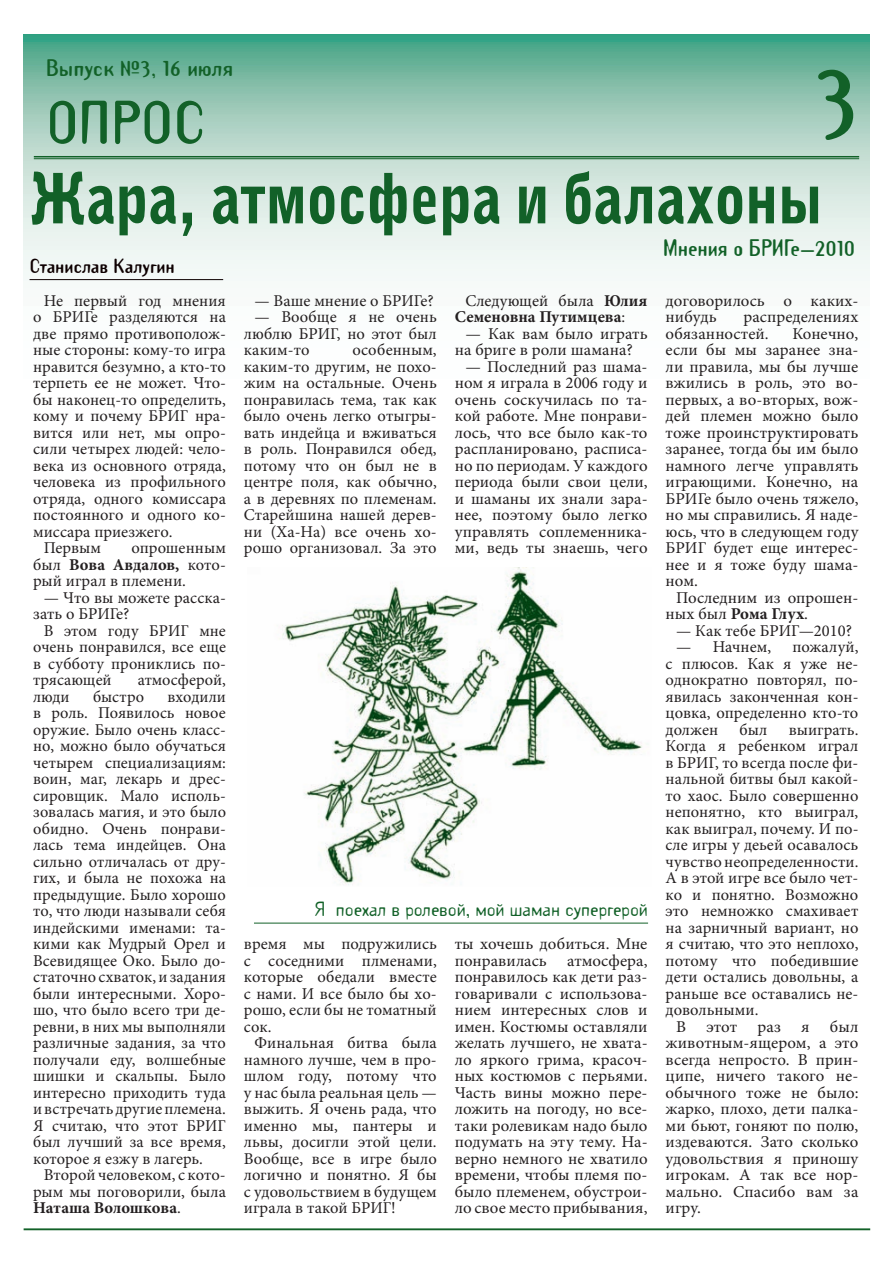
<style>
.page{position:relative;width:893px;height:1263px;background:#fff}
.page>*{position:absolute;margin:0;border:0;box-sizing:border-box;transform-origin:0 0}
.t1{font:90px "Template Gothic C Bold";color:#126128}
.t2{font:69px "Bell Gothic C Blk BT";color:#126128;scale:.85 1}
.t3{font:54px "Template Gothic C Bold";color:#126128}
.t4{font:21px "Template Gothic C Bold";color:#126128}
.t5{font:21px "Template Gothic C Bold";color:#126128;scale:.95 1}
.t6{font:18px "Template Gothic C";color:#126128}
.t7{font:18px "Template Gothic C Bold";color:#0d0000}
.t8{font:16.5px/16.5px "Minion Pro";letter-spacing:.005em;color:#231f20;text-align:justify}
.t9{font:700 16.5px/16.5px "Minion Pro";color:#231f20}
.s1{font-weight:700}
.s2{font-weight:400}
</style>
<div class="page">
<svg style="left:23px;top:34px;width:846px;height:247px;background:#b5d7ca"></svg>
<hr style="left:24px;top:1228px;width:846px;height:2px;background:#126128">
<hr style="left:34px;top:156px;width:825px;height:1px;background:#126128">
<hr style="left:34px;top:158px;width:825px;height:1px;background:#126128">
<img style="left:279px;top:568px;width:364px;height:317px">
<hr style="left:254px;top:923px;width:394px;height:1px;background:#126128">
<hr style="left:30px;top:279px;width:193px;height:1px;background:#0d0000">
<p class="t4" style="left:46px;top:59px;width:188px">Выпуск №3, 16 июля</p>
<h3 class="t3" style="left:46px;top:100px;width:161px">ОПРОС</h3>
<p class="t4" style="left:140px;top:59px;width:83px">1, 5 июля</p>
<h3 class="t3" style="left:46px;top:100px;width:263px">ИНТЕРВЬЮ</h3>
<h1 class="t1" style="left:814px;top:62px;width:46px">3</h1>
<h2 class="t2" style="left:30px;top:172px;width:934px">Жара, атмосфера и балахоны</h2>
<p class="t5" style="left:663px;top:239px;width:203px">Мнения о БРИГе—2010</p>
<p class="t7" style="left:30px;top:258px;width:147px">Станислав Калугин</p>
<p class="t8" style="left:44px;top:294px;width:184px">Не первый год мнения</p>
<p class="t8" style="left:33px;top:310px;width:194px">о БРИГе разделяются на</p>
<p class="t8" style="left:33px;top:327px;width:194px">две прямо противополож-</p>
<p class="t8" style="left:33px;top:343px;width:194px">ные стороны: кому-то игра</p>
<p class="t8" style="left:33px;top:360px;width:194px">нравится безумно, а кто-то</p>
<p class="t8" style="left:33px;top:376px;width:194px">терпеть ее не может. Что-</p>
<p class="t8" style="left:33px;top:393px;width:194px">бы наконец-то определить,</p>
<p class="t8" style="left:33px;top:409px;width:194px">кому и почему БРИГ нра-</p>
<p class="t8" style="left:33px;top:426px;width:194px">вится или нет, мы опро-</p>
<p class="t8" style="left:33px;top:442px;width:194px">сили четырех людей: чело-</p>
<p class="t8" style="left:33px;top:459px;width:194px">века из основного отряда,</p>
<p class="t8" style="left:33px;top:475px;width:194px">человека из профильного</p>
<p class="t8" style="left:33px;top:492px;width:194px">отряда, одного комиссара</p>
<p class="t8" style="left:33px;top:508px;width:194px">постоянного и одного ко-</p>
<p class="t8" style="left:33px;top:525px;width:141px">миссара приезжего.</p>
<p class="t8" style="left:44px;top:541px;width:59px">Первым</p>
<p class="t8" style="left:33px;top:541px;width:194px;text-indent:98px">опрошенным был <span class="s1">Вова Авдалов,</span> кото&shy;рый играл в племени.</p>
<p class="t8" style="left:33px;top:591px;width:194px;text-indent:11px">— Что вы можете расска&shy;зать о БРИГе?</p>
<p class="t8" style="left:33px;top:624px;width:194px;text-indent:11px">В этом году БРИГ мне очень понравился, все еще в субботу прониклись по&shy;трясающей</p>
<p class="t8" style="left:138px;top:673px;width:90px">атмосферой,</p>
<p class="t8" style="left:33px;top:690px;width:38px">люди</p>
<p class="t8" style="left:93px;top:690px;width:53px">быстро</p>
<p class="t8" style="left:33px;top:690px;width:194px;text-indent:134px">входили в роль. Появилось новое оружие. Было очень класс&shy;но, можно было обучаться четырем специализациям: воин, маг, лекарь и дрес&shy;сировщик. Мало исполь&shy;зовалась магия, и это было обидно. Очень понрави&shy;лась тема индейцев. Она сильно отличалась от дру&shy;гих, и была не похожа на предыдущие. Было хорошо то, что люди называли себя индейскими именами: та&shy;кими как Мудрый Орел и Всевидящее Око. Было до&shy;статочно схваток, и задания были интересными. Хоро&shy;шо, что было всего три де&shy;ревни, в них мы выполняли различные задания, за что получали еду, волшебные шишки и скальпы. Было интересно приходить туда и встречать другие племена.<br>Я считаю, что этот БРИГ был лучший за все время, которое я езжу в лагерь.</p>
<p class="t8" style="left:33px;top:1168px;width:194px;text-indent:11px">Второй человеком, с кото&shy;рым мы поговорили, была <span class="s1">Наташа Волошкова</span>.</p>
<p class="t8" style="left:254px;top:294px;width:181px">— Ваше мнение о БРИГе?</p>
<p class="t8" style="left:244px;top:310px;width:194px;text-indent:11px">— Вообще я не очень люблю БРИГ, но этот был каким-то</p>
<p class="t8" style="left:244px;top:343px;width:194px;text-indent:109px">особенным, каким-то другим, не похо&shy;жим на остальные. Очень понравилась тема, так как было очень легко отыгры&shy;вать индейца и вживаться в роль. Понравился обед, потому что он был не в центре поля, как обычно, а в деревнях по племенам.<br>Старейшина нашей дерев&shy;ни (Ха-На) все очень хо&shy;рошо организовал. За это</p>
<p class="t9" style="left:455px;top:294px;width:194px;text-indent:11px"><span class="s2">Следующей была</span> Юлия<br>Семеновна Путимцева<span class="s2">:</span></p>
<p class="t8" style="left:455px;top:327px;width:194px;text-indent:11px">— Как вам было играть на бриге в роли шамана?</p>
<p class="t8" style="left:455px;top:360px;width:194px;text-indent:11px">— Последний раз шама&shy;ном я играла в 2006 году и очень соскучилась по та&shy;кой работе. Мне понрави&shy;лось, что все было как-то распланировано, расписа&shy;но по периодам. У каждого периода были свои цели, и шаманы их знали зара&shy;нее, поэтому было легко управлять соплеменника&shy;ми, ведь ты знаешь, чего</p>
<p class="t6" style="left:315px;top:902px;width:335px">Я поехал в ролевой, мой шаман супергерой</p>
<p class="t8" style="left:244px;top:937px;width:194px">время мы подружились с соседними плменами, которые обедали вместе с нами. И все было бы хо&shy;рошо, если бы не томатный сок.</p>
<p class="t8" style="left:244px;top:1036px;width:194px;text-indent:11px">Финальная битва была намного лучше, чем в про&shy;шлом году, потому что у нас была реальная цель — выжить. Я очень рада, что именно мы, пантеры и львы, досигли этой цели.<br>Вообще, все в игре было логично и понятно. Я бы с удовольствием в будущем играла в такой БРИГ!</p>
<p class="t8" style="left:455px;top:937px;width:194px">ты хочешь добиться. Мне понравилась атмосфера, понравилось как дети раз&shy;говаривали с использова&shy;нием интересных слов и имен. Костюмы оставляли желать лучшего, не хвата&shy;ло яркого грима, красоч&shy;ных костюмов с перьями.<br>Часть вины можно пере&shy;ложить на погоду, но все&shy;таки ролевикам надо было подумать на эту тему. На&shy;верно немного не хватило времени, чтобы племя по&shy;было племенем, обустрои&shy;ло свое место прибывания,</p>
<p class="t8" style="left:665px;top:294px;width:194px">договорилось о каких&shy;нибудь</p>
<p class="t8" style="left:665px;top:310px;width:194px;text-indent:78px">распределениях обязанностей.</p>
<p class="t8" style="left:665px;top:327px;width:194px;text-indent:127px">Конечно, если бы мы заранее зна&shy;ли правила, мы бы лучше вжились в роль, это во&shy;первых, а во-вторых, вож&shy;дей племен можно было тоже проинструктировать заранее, тогда бы им было намного легче управлять играющими. Конечно, на БРИГе было очень тяжело, но мы справились. Я наде&shy;юсь, что в следующем году БРИГ будет еще интерес&shy;нее и я тоже буду шама&shy;ном.</p>
<p class="t8" style="left:665px;top:591px;width:194px;text-indent:11px">Последним из опрошен&shy;ных был <span class="s1">Рома Глух</span>.</p>
<p class="t8" style="left:676px;top:624px;width:177px">— Как тебе БРИГ—2010?</p>
<p class="t8" style="left:676px;top:640px;width:96px">— Начнем,</p>
<p class="t8" style="left:665px;top:640px;width:194px;text-indent:127px">пожалуй, с плюсов. Как я уже не&shy;однократно повторял, по&shy;явилась законченная кон&shy;цовка, определенно кто-то должен</p>
<p class="t8" style="left:739px;top:723px;width:29px">был</p>
<p class="t8" style="left:665px;top:723px;width:194px;text-indent:123px">выиграть.<br>Когда я ребенком играл в БРИГ, то всегда после фи&shy;нальной битвы был какой&shy;то хаос. Было совершенно непонятно, кто выиграл, как выиграл, почему. И по&shy;сле игры у деьей осавалось чувство неопределенности.<br>А в этой игре все было чет&shy;ко и понятно. Возможно это немножко смахивает на зарничный вариант, но я считаю, что это неплохо, потому что победившие дети остались довольны, а раньше все оставались не&shy;довольными.</p>
<p class="t8" style="left:665px;top:1020px;width:194px;text-indent:11px">В этот раз я был животным-ящером, а это всегда непросто. В прин&shy;ципе, ничего такого не&shy;обычного тоже не было: жарко, плохо, дети палка&shy;ми бьют, гоняют по полю, издеваются. Зато сколько удовольствия я приношу игрокам. А так все нор&shy;мально. Спасибо вам за игру.</p>
</div>
